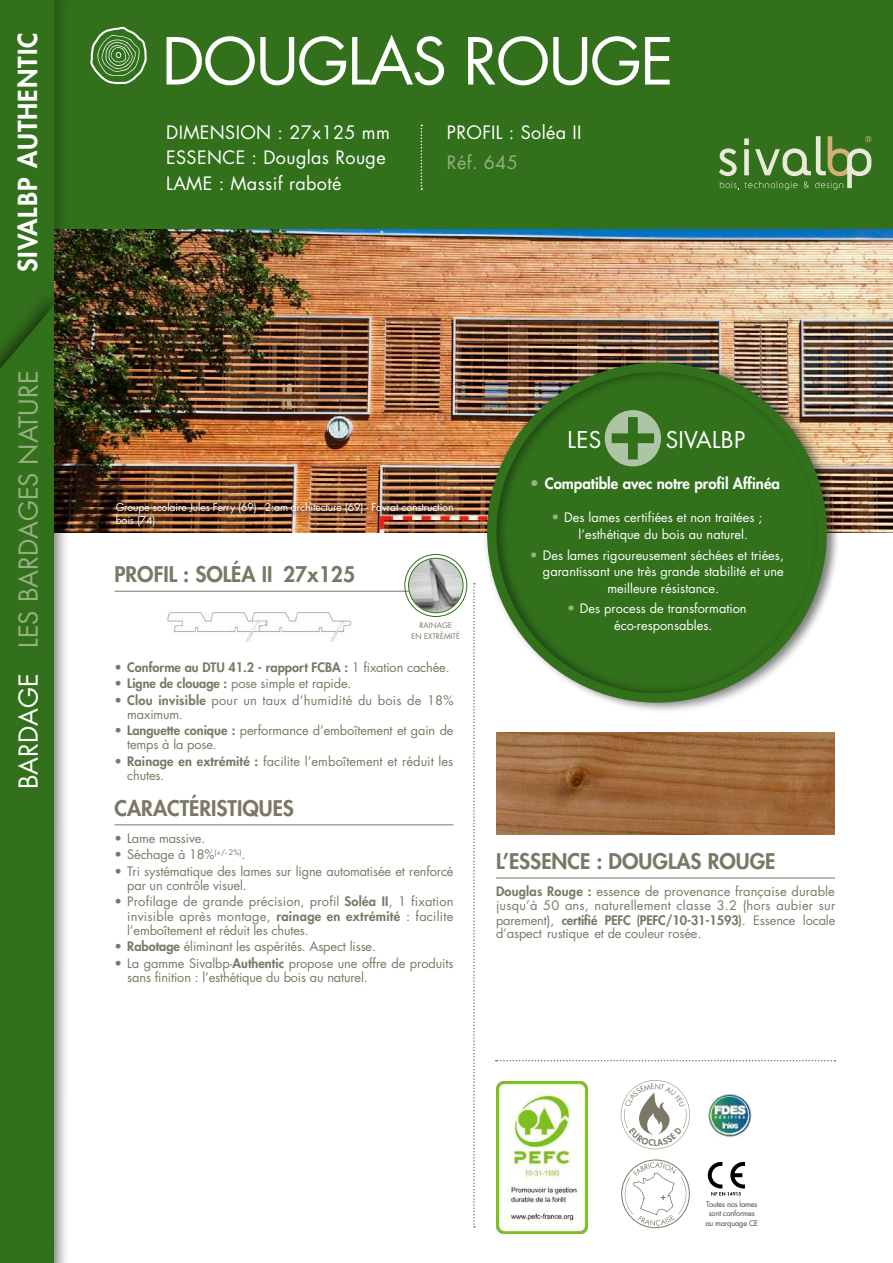
<style>
.page{position:relative;width:893px;height:1263px;background:#fff}
.page>*{position:absolute;margin:0;border:0;box-sizing:border-box;transform-origin:0 0}
.t1{font:63px "Futura";letter-spacing:-.025em;color:#fff}
.t2{font:25.5px "Futura";color:#97b080}
.t3{font:800 25.5px "Futura";letter-spacing:.04em;color:#fff}
.t4{font:22.5px "Futura";letter-spacing:.015em;color:#fff}
.t5{font:800 21px "Futura";color:#7a7865}
.t6{font:18px/25.5px "Futura";letter-spacing:.02em;color:#fff}
.t7{font:18px "Futura";letter-spacing:.02em;color:#97b080}
.t8{font:800 15px "Futura LT Pro";color:#fff}
.t9{font:12.75px/14.2px "Futura";letter-spacing:-.01em;color:#7a7865}
.t10{font:12.75px/16.5px "Futura";color:#fff}
.t11{font:12.75px/14.2px "Futura";letter-spacing:.015em;color:#7a7865}
.t12{font:800 12.75px "Futura LT Pro";letter-spacing:-.01em;color:#7a7865}
.t13{font:800 12.75px "Futura";color:#7a7865}
.t14{font:10.5px/12.6px "Futura";letter-spacing:-.015em;color:#fff}
.t15{font:7.5px/9.1px "Futura LT Pro";letter-spacing:-.02em;color:#484847;text-align:center}
.t16{font:7.5px/10.5px "Futura";color:#7a7865;text-align:center}
.s1{color:#fff}
.s2{font-weight:400}
.s3{font-weight:800}
.s4{font-family:"Futura";font-weight:400;font-size:15.9px;color:#99b183}
.s5{font-size:13.5px;color:#99b183}
.s6{font-family:"Futura";font-weight:400}
</style>
<div class="page">
<div style="left:0;top:0;width:893px;height:229px;background:#32701c"></div>
<div style="left:0;top:0;width:72px;height:1263px;background:#000;opacity:.26"></div>
<div style="left:0;top:0;width:54px;height:1263px;background:#32701c"></div>
<div style="left:0;top:285px;width:69px;height:978px;background:#000;opacity:.52"></div>
<svg style="left:0;top:305px;width:54px;height:958px"></svg>
<img style="left:55px;top:229px;width:838px;height:303px">
<svg style="left:473px;top:583px;width:2px;height:644px"></svg>
<svg style="left:496px;top:1060px;width:339px;height:1px"></svg>
<hr style="left:114px;top:591px;width:339px;height:1px;background:#7a7865">
<hr style="left:114px;top:824px;width:339px;height:1px;background:#7a7865">
<img style="left:167px;top:612px;width:185px;height:30px">
<hr style="left:496px;top:878px;width:339px;height:1px;background:#7a7865">
<img style="left:496px;top:732px;width:338px;height:102px">
<img style="left:409px;top:559px;width:54px;height:53px;border-radius:27px">
<div style="left:404px;top:554px;width:63px;height:63px;border:1px solid #32701c;border-radius:50%"></div>
<div style="left:408px;top:558px;width:55px;height:55px;border:1px solid #32701c;border-radius:50%"></div>
<div style="left:114px;top:500px;width:345px;height:32px;background:#000;opacity:.75"></div>
<svg style="left:421px;top:125px;width:1px;height:65px"></svg>
<svg style="left:719px;top:136px;width:152px;height:54px"></svg>
<div style="left:482px;top:354px;width:359px;height:358px;background:#000;opacity:.47"></div>
<div style="left:487px;top:363px;width:340px;height:340px;border:9px solid #32701c;border-radius:50%"></div>
<svg style="left:605px;top:410px;width:56px;height:56px"></svg>
<svg style="left:612px;top:417px;width:42px;height:42px;background:#79a16b"></svg>
<svg style="left:90px;top:27px;width:57px;height:57px"></svg>
<div style="left:621px;top:1160px;width:69px;height:68px;border:1px solid #7a7865;border-radius:50%"></div>
<svg style="left:625px;top:1162px;width:61px;height:65px"></svg>
<svg style="left:708px;top:1162px;width:37px;height:34px"></svg>
<img style="left:708px;top:1094px;width:44px;height:43px">
<img style="left:497px;top:1081px;width:91px;height:152px">
<svg style="left:621px;top:1080px;width:69px;height:69px"></svg>
<h2 class="t3" style="left:11px;top:272px;width:241px;rotate:-90deg">SIVALBP AUTHENTIC</h2>
<h2 class="t2" style="left:11px;top:789px;width:420px;rotate:-90deg"><span class="s1">BARDAGE</span> LES BARDAGES NATURE</h2>
<h1 class="t1" style="left:162px;top:18px;width:514px">DOUGLAS ROUGE</h1>
<h3 class="t6" style="left:166px;top:119px;width:225px">DIMENSION : 27x125 mm<br>ESSENCE : Douglas Rouge<br>LAME : Massif raboté</h3>
<h3 class="t6" style="left:447px;top:119px;width:136px">PROFIL : Soléa II</h3>
<h3 class="t7" style="left:447px;top:150px;width:72px">Réf. 645</h3>
<h3 class="t4" style="left:567px;top:424px;width:35px">LES</h3>
<h3 class="t4" style="left:666px;top:424px;width:81px">SIVALBP</h3>
<p class="t14" style="left:116px;top:501px;width:339px">Groupe scolaire Jules Ferry (69) - 2:am architecture (69) - Favrat construction bois (74)</p>
<h3 class="t5" style="left:114px;top:560px;width:242px">PROFIL : SOLÉA II 27x125</h3>
<p class="t16" style="left:412px;top:620px;width:50px">RAINAGE<br>EN EXTRÉMITÉ</p>
<p class="t13" style="left:114px;top:659px;width:337px"><span class="s2">•</span> Conforme au DTU 41.2 - rapport FCBA : <span class="s2">1 fixation cachée.</span></p>
<p class="t9" style="left:114px;top:676px;width:238px">• <span class="s3">Ligne de clouage :</span> pose simple et rapide.</p>
<p class="t11" style="left:127px;top:692px;width:328px;text-indent:-13px">• <span class="s3">Clou invisible</span> pour un taux d’humidité du bois de 18% maximum.</p>
<p class="t9" style="left:127px;top:723px;width:328px;text-indent:-13px">• <span class="s3">Languette conique :</span> performance d’emboîtement et gain de temps à la pose.</p>
<p class="t9" style="left:127px;top:754px;width:328px;text-indent:-13px">• <span class="s3">Rainage en extrémité :</span> facilite l’emboîtement et réduit les chutes.</p>
<h3 class="t5" style="left:114px;top:794px;width:181px">CARACTÉRISTIQUES</h3>
<p class="t9" style="left:114px;top:831px;width:92px">• Lame massive.</p>
<p class="t9" style="left:114px;top:847px;width:132px">• Séchage à 18%<sup>(+/-</sup> <sup>2%)</sup>.</p>
<p class="t9" style="left:127px;top:864px;width:328px;text-indent:-13px">• Tri systématique des lames sur ligne automatisée et renforcé par un contrôle visuel.</p>
<p class="t9" style="left:127px;top:894px;width:328px;text-align:justify;text-indent:-13px">• Profilage de grande précision, profil <span class="s3">Soléa II</span>, 1 fixation invisible après montage, <span class="s3">rainage en extrémité</span> : facilite l’emboîtement et réduit les chutes.</p>
<p class="t9" style="left:114px;top:939px;width:263px">• <span class="s3">Rabotage</span> éliminant les aspérités. Aspect lisse.</p>
<p class="t9" style="left:127px;top:956px;width:328px;text-indent:-13px">• La gamme Sivalbp-<span class="s3">Authentic</span> propose une offre de produits sans finition : l’esthétique du bois au naturel.</p>
<p class="t8" style="left:530px;top:472px;width:252px"><span class="s4">•</span> Compatible avec notre profil Affinéa</p>
<p class="t10" style="left:579px;top:509px;width:185px;text-indent:-27px"><span class="s5">•</span> Des lames certifiées et non traitées ; l’esthétique du bois au naturel.</p>
<p class="t10" style="left:530px;top:546px;width:255px"><span class="s5">•</span> Des lames rigoureusement séchées et triées,</p>
<p class="t10" style="left:543px;top:563px;width:242px">garantissant une très grande stabilité et une</p>
<p class="t10" style="left:607px;top:579px;width:113px">meilleure résistance.</p>
<p class="t10" style="left:614px;top:600px;width:134px;text-indent:-47px"><span class="s5">•</span> Des process de transformation éco‑responsables.</p>
<h3 class="t5" style="left:496px;top:847px;width:281px">L’ESSENCE : DOUGLAS ROUGE</h3>
<p class="t11" style="left:496px;top:884px;width:341px"><span class="s3">Douglas Rouge :</span> essence de provenance française durable jusqu’à 50 ans, naturellement classe 3.2 (hors aubier sur</p>
<p class="t12" style="left:496px;top:910px;width:341px"><span class="s6">parement),</span> certifié PEFC (PEFC/10-31-1593)<span class="s6">. Essence locale</span></p>
<p class="t9" style="left:496px;top:926px;width:207px">d’aspect rustique et de couleur rosée.</p>
<p class="t15" style="left:705px;top:1200px;width:54px">Toutes nos lames sont conformes au marquage CE</p>
</div>
